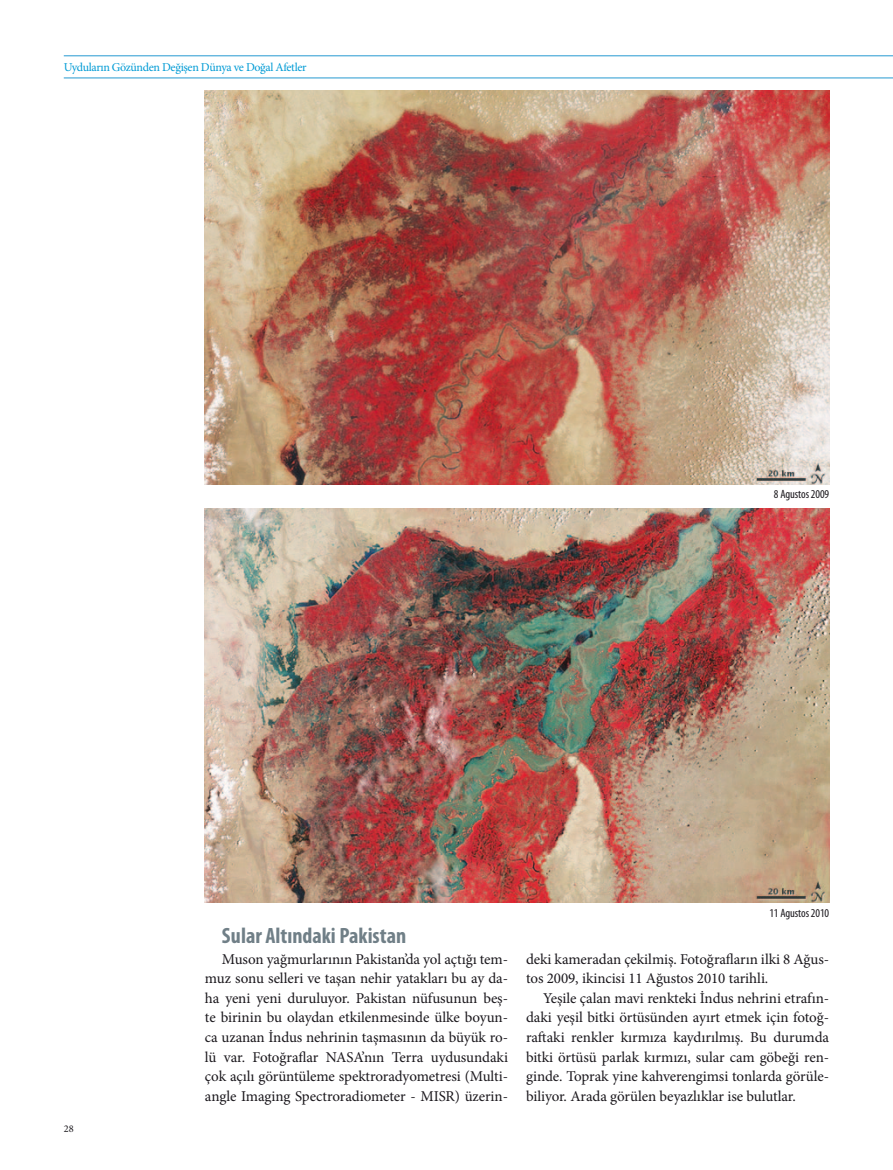
<style>
.page{position:relative;width:893px;height:1170px;background:#fff}
.page>*{position:absolute;margin:0;border:0;box-sizing:border-box;transform-origin:0 0}
.t1{font:700 condensed 22.2px "Myriad Pro";color:#707f87}
.t2{font:15px/19.5px "Minion Pro";letter-spacing:-.005em;color:#1a171c;text-align:justify}
.t3{font:12px "Minion Pro";letter-spacing:-.03em;color:#009bd5}
.t4{font:condensed 12px "Myriad Pro";letter-spacing:-.005em;color:#1a171c}
.t5{font:10.35px "Minion Pro";color:#1a171c}
</style>
<div class="page">
<hr style="left:64px;top:56px;width:829px;height:1px;background:#2699d1">
<hr style="left:64px;top:78px;width:829px;height:1px;background:#2699d1">
<img style="left:205px;top:91px;width:624px;height:394px">
<img style="left:205px;top:508px;width:624px;height:394px">
<p class="t3" style="left:64px;top:59px;width:244px">Uyduların Gözünden Değişen Dünya ve Doğal Afetler</p>
<p class="t4" style="left:774px;top:487px;width:57px">8 Agustos 2009</p>
<p class="t4" style="left:769px;top:905px;width:61px">11 Agustos 2010</p>
<p class="t5" style="left:64px;top:1121px;width:11px">28</p>
<h1 class="t1" style="left:222px;top:921px;width:186px">Sular Altındaki Pakistan</h1>
<p class="t2" style="left:205px;top:949px;width:305px;text-indent:17px">Muson yağmurlarının Pakistan’da yol açtığı tem&shy;muz sonu selleri ve taşan nehir yatakları bu ay da&shy;ha yeni yeni duruluyor. Pakistan nüfusunun beş&shy;te birinin bu olaydan etkilenmesinde ülke boyun&shy;ca uzanan İndus nehrinin taşmasının da büyük ro&shy;lü var. Fotoğraflar NASA’nın Terra uydusundaki çok açılı görüntüleme spektroradyometresi (Multi&shy;angle Imaging Spectroradiometer - MISR) üzerin-</p>
<p class="t2" style="left:526px;top:949px;width:305px">deki kameradan çekilmiş. Fotoğrafların ilki 8 Ağus&shy;tos 2009, ikincisi 11 Ağustos 2010 tarihli.</p>
<p class="t2" style="left:526px;top:988px;width:305px;text-indent:17px">Yeşile çalan mavi renkteki İndus nehrini etrafın&shy;daki yeşil bitki örtüsünden ayırt etmek için fotoğ&shy;raftaki renkler kırmıza kaydırılmış. Bu durumda bitki örtüsü parlak kırmızı, sular cam göbeği ren&shy;ginde. Toprak yine kahverengimsi tonlarda görüle&shy;biliyor. Arada görülen beyazlıklar ise bulutlar.</p>
</div>
